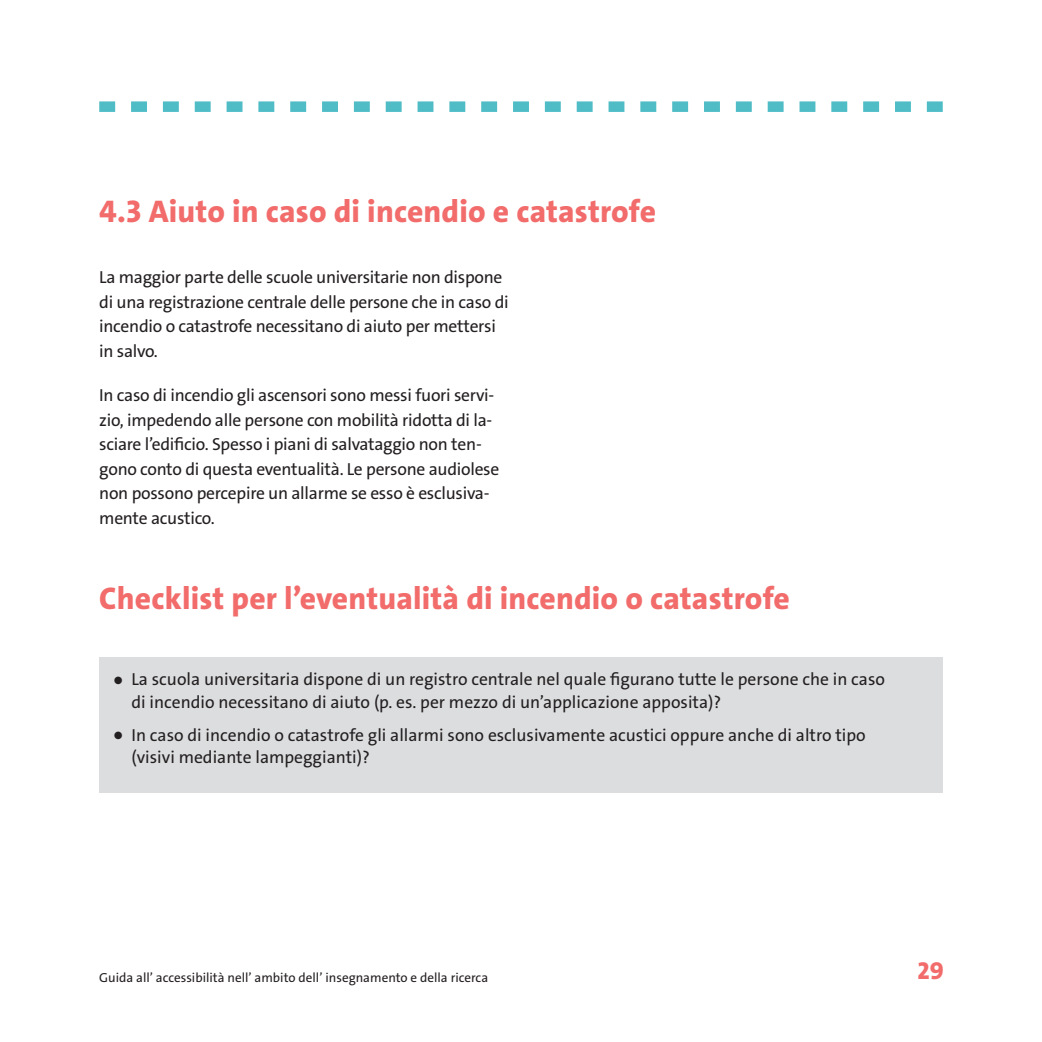
<style>
.page{position:relative;width:1042px;height:1042px;background:#fff}
.page>*{position:absolute;margin:0;border:0;box-sizing:border-box;transform-origin:0 0}
.Zwischentitel{font:800 31.5px "The Sans C4 s";letter-spacing:.005em;color:#f16c6b}
.Untertitel_nummerier{font:800 31.5px "The Sans C4 s";letter-spacing:.005em;color:#f16c6b}
.t1{font:800 24.5px "The Sans C4 s";color:#f16c6b}
.Text{font:17.5px/24.5px "The Sans LP5 Plain";letter-spacing:-.015em;color:#231f20}
.t2{font:13.12px "The Sans LP5 Plain";color:#231f20}
</style>
<div class="page">
<svg style="left:99px;top:101px;width:844px;height:11px"></svg>
<div style="left:99px;top:657px;width:844px;height:136px;background:#dcdddf"></div>
<h3 class="Untertitel_nummerier" style="left:99px;top:191px;width:558px">4.3 Aiuto in caso di incendio e catastrofe</h3>
<p class="Text" style="left:99px;top:265px;width:411px">La maggior parte delle scuole universitarie non dispone di una registrazione centrale delle persone che in caso di incendio o catastrofe necessitano di aiuto per mettersi in salvo.</p>
<p class="Text" style="left:99px;top:383px;width:402px">In caso di incendio gli ascensori sono messi fuori servi&shy;zio, impedendo alle persone con mobilità ridotta di la&shy;sciare l’edificio. Spesso i piani di salvataggio non ten&shy;gono conto di questa eventualità. Le persone audiolese non possono percepire un allarme se esso è esclusiva&shy;mente acustico.</p>
<h4 class="Zwischentitel" style="left:99px;top:578px;width:692px">Checklist per l’eventualità di incendio o catastrofe</h4>
<p class="Text" style="left:131px;top:668px;width:755px;line-height:22.8px;text-indent:-17px">● La scuola universitaria dispone di un registro centrale nel quale figurano tutte le persone che in caso di incendio necessitano di aiuto (p. es. per mezzo di un’applicazione apposita)?</p>
<p class="Text" style="left:131px;top:723px;width:736px;line-height:22.8px;text-indent:-17px">● In caso di incendio o catastrofe gli allarmi sono esclusivamente acustici oppure anche di altro tipo (visivi mediante lampeggianti)?</p>
<p class="t2" style="left:99px;top:969px;width:390px">Guida allʼ accessibilità nellʼ ambito dellʼ insegnamento e della ricerca</p>
<h2 class="t1" style="left:917px;top:955px;width:28px">29</h2>
</div>
